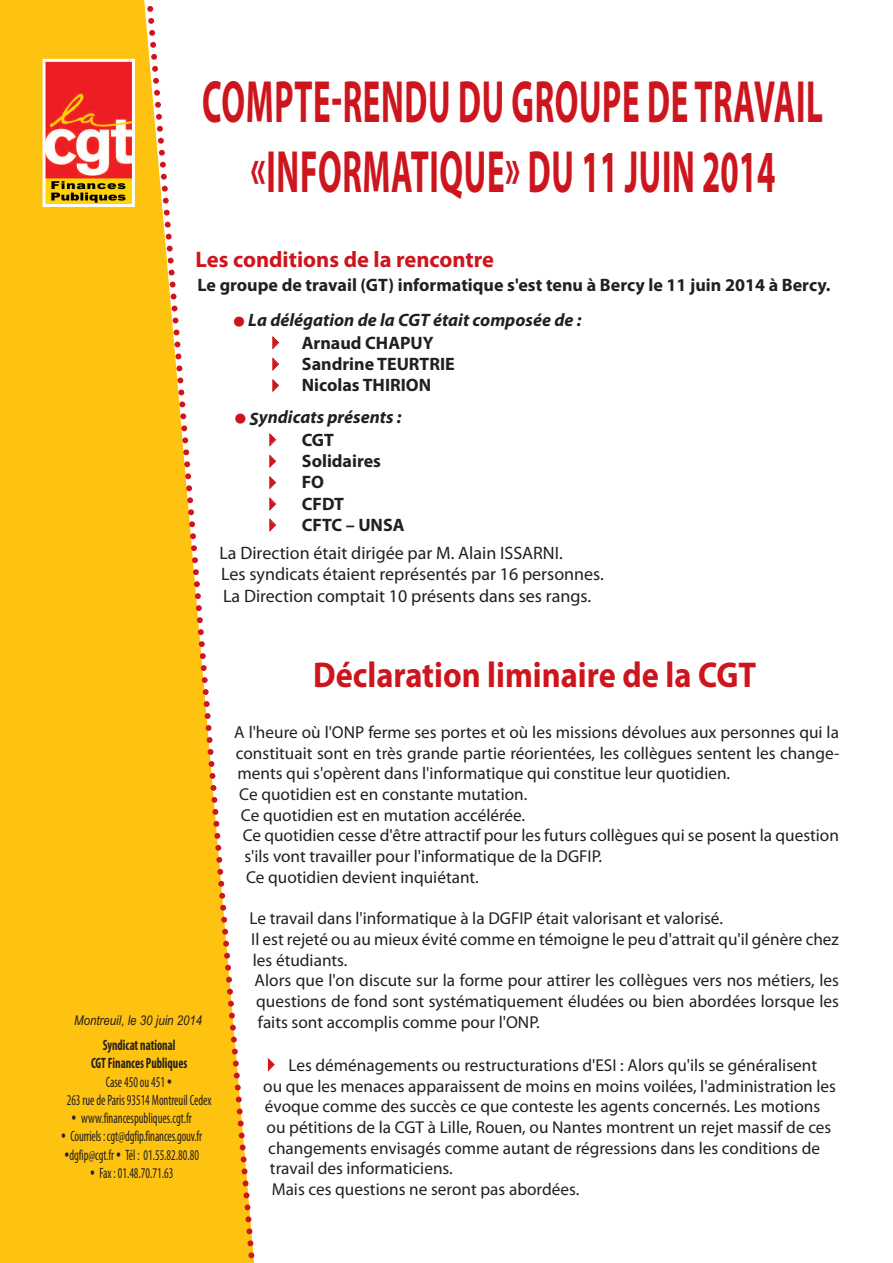
<style>
.page{position:relative;width:893px;height:1263px;background:#fff}
.page>*{position:absolute;margin:0;border:0;box-sizing:border-box;transform-origin:0 0}
.t1{font:700 60px/70.5px "Myriad Pro";letter-spacing:.02em;color:#cd151d;text-align:center;scale:.55 1}
.t2{font:700 36px "Myriad Pro";color:#cd151d;scale:.9 1}
.t3{font:700 22.5px "Myriad Pro";color:#cd151d}
.t4{font:700 18px/21.3px "Myriad Pro";color:#231f20}
.t5{font:18px/21.6px "Myriad Pro";color:#231f20}
.t6{font:italic 700 18px "Myriad Pro";color:#231f20}
.t7{font:17.25px "Myriad Pro";color:#231f20}
.t8{font:condensed 15px "Myriad Pro";color:#231f20;scale:.8 1}
.t9{font:700 condensed 15px/18px "Myriad Pro";color:#231f20;text-align:center;scale:.8 1}
.t10{font:italic 13.5px "Arial";color:#231f20;scale:.85 1}
</style>
<div class="page">
<div style="left:0;top:0;width:142px;height:1263px;background:#fec210"></div>
<svg style="left:142px;top:0;width:113px;height:1263px"></svg>
<img style="left:47px;top:63px;width:84px;height:140px">
<div style="left:43px;top:59px;width:92px;height:148px;border:3px solid #fff"></div>
<svg style="left:168px;top:1079px;width:3px;height:4px"></svg>
<svg style="left:72px;top:1115px;width:4px;height:5px"></svg>
<svg style="left:62px;top:1134px;width:3px;height:4px"></svg>
<svg style="left:65px;top:1152px;width:4px;height:4px"></svg>
<svg style="left:117px;top:1152px;width:3px;height:4px"></svg>
<svg style="left:91px;top:1170px;width:3px;height:5px"></svg>
<svg style="left:234px;top:316px;width:10px;height:10px"></svg>
<svg style="left:236px;top:413px;width:10px;height:10px"></svg>
<h1 class="t1" style="left:202px;top:71px;width:1130px">COMPTE-RENDU DU GROUPE DE TRAVAIL «INFORMATIQUE» DU 11 JUIN 2014</h1>
<h3 class="t3" style="left:196px;top:251px;width:300px">Les conditions de la rencontre</h3>
<p class="t4" style="left:197px;top:276px;width:635px">Le groupe de travail (GT) informatique s'est tenu à Bercy le 11 juin 2014 à Bercy.</p>
<p class="t6" style="left:248px;top:313px;width:335px">La délégation de la CGT était composée de :</p>
<p class="t4" style="left:302px;top:333px;width:155px">Arnaud CHAPUY<br>Sandrine TEURTRIE<br>Nicolas THIRION</p>
<p class="t6" style="left:250px;top:410px;width:153px">Syndicats présents :</p>
<p class="t4" style="left:302px;top:431px;width:104px">CGT<br>Solidaires<br>FO<br>CFDT<br>CFTC – UNSA</p>
<p class="t5" style="left:219px;top:543px;width:386px">La Direction était dirigée par M. Alain ISSARNI.<br>Les syndicats étaient représentés par 16 personnes.<br>La Direction comptait 10 présents dans ses rangs.</p>
<p class="t10" style="left:74px;top:1012px;width:152px">Montreuil, le 30 juin 2014</p>
<p class="t9" style="left:91px;top:1038px;width:122px">Syndicat national<br>CGT Finances Publiques</p>
<p class="t8" style="left:106px;top:1076px;width:76px">Case 450 ou 451</p>
<p class="t8" style="left:67px;top:1094px;width:183px">263 rue de Paris 93514 Montreuil Cedex</p>
<p class="t8" style="left:81px;top:1113px;width:140px">www.financespubliques.cgt.fr</p>
<p class="t8" style="left:70px;top:1131px;width:166px">Courriels:cgt@dgfip.finances.gouv.fr</p>
<p class="t8" style="left:70px;top:1149px;width:163px">dgfip@cgt.fr Tél : 01.55.82.80.80</p>
<p class="t8" style="left:100px;top:1168px;width:94px">Fax : 01.48.70.71.63</p>
<h2 class="t2" style="left:313px;top:662px;width:494px">Déclaration liminaire de la CGT</h2>
<p class="t7" style="left:234px;top:726px;width:606px">A l'heure où l'ONP ferme ses portes et où les missions dévolues aux personnes qui la</p>
<p class="t7" style="left:236px;top:746px;width:605px">constituait sont en très grande partie réorientées, les collègues sentent les change-</p>
<p class="t7" style="left:238px;top:767px;width:494px">ments qui s'opèrent dans l'informatique qui constitue leur quotidien.</p>
<p class="t7" style="left:239px;top:788px;width:290px">Ce quotidien est en constante mutation.</p>
<p class="t7" style="left:241px;top:808px;width:286px">Ce quotidien est en mutation accélérée.</p>
<p class="t7" style="left:243px;top:829px;width:598px">Ce quotidien cesse d'être attractif pour les futurs collègues qui se posent la question</p>
<p class="t7" style="left:244px;top:850px;width:359px">s'ils vont travailler pour l'informatique de la DGFIP.</p>
<p class="t7" style="left:246px;top:871px;width:234px">Ce quotidien devient inquiétant.</p>
<p class="t7" style="left:249px;top:912px;width:475px">Le travail dans l'informatique à la DGFIP était valorisant et valorisé.</p>
<p class="t7" style="left:251px;top:933px;width:589px">Il est rejeté ou au mieux évité comme en témoigne le peu d'attrait qu'il génère chez</p>
<p class="t7" style="left:253px;top:953px;width:96px">les étudiants.</p>
<p class="t7" style="left:255px;top:974px;width:586px">Alors que l'on discute sur la forme pour attirer les collègues vers nos métiers, les</p>
<p class="t7" style="left:256px;top:995px;width:584px">questions de fond sont systématiquement éludées ou bien abordées lorsque les</p>
<p class="t7" style="left:258px;top:1015px;width:283px">faits sont accomplis comme pour l'ONP.</p>
<p class="t7" style="left:288px;top:1058px;width:530px">Les déménagements ou restructurations d'ESI : Alors qu'ils se généralisent</p>
<p class="t7" style="left:263px;top:1079px;width:574px">ou que les menaces apparaissent de moins en moins voilées, l'administration les</p>
<p class="t7" style="left:265px;top:1100px;width:557px">évoque comme des succès ce que conteste les agents concernés. Les motions</p>
<p class="t7" style="left:267px;top:1121px;width:566px">ou pétitions de la CGT à Lille, Rouen, ou Nantes montrent un rejet massif de ces</p>
<p class="t7" style="left:268px;top:1141px;width:553px">changements envisagés comme autant de régressions dans les conditions de</p>
<p class="t7" style="left:270px;top:1162px;width:184px">travail des informaticiens.</p>
<p class="t7" style="left:272px;top:1183px;width:309px">Mais ces questions ne seront pas abordées.</p>
</div>
